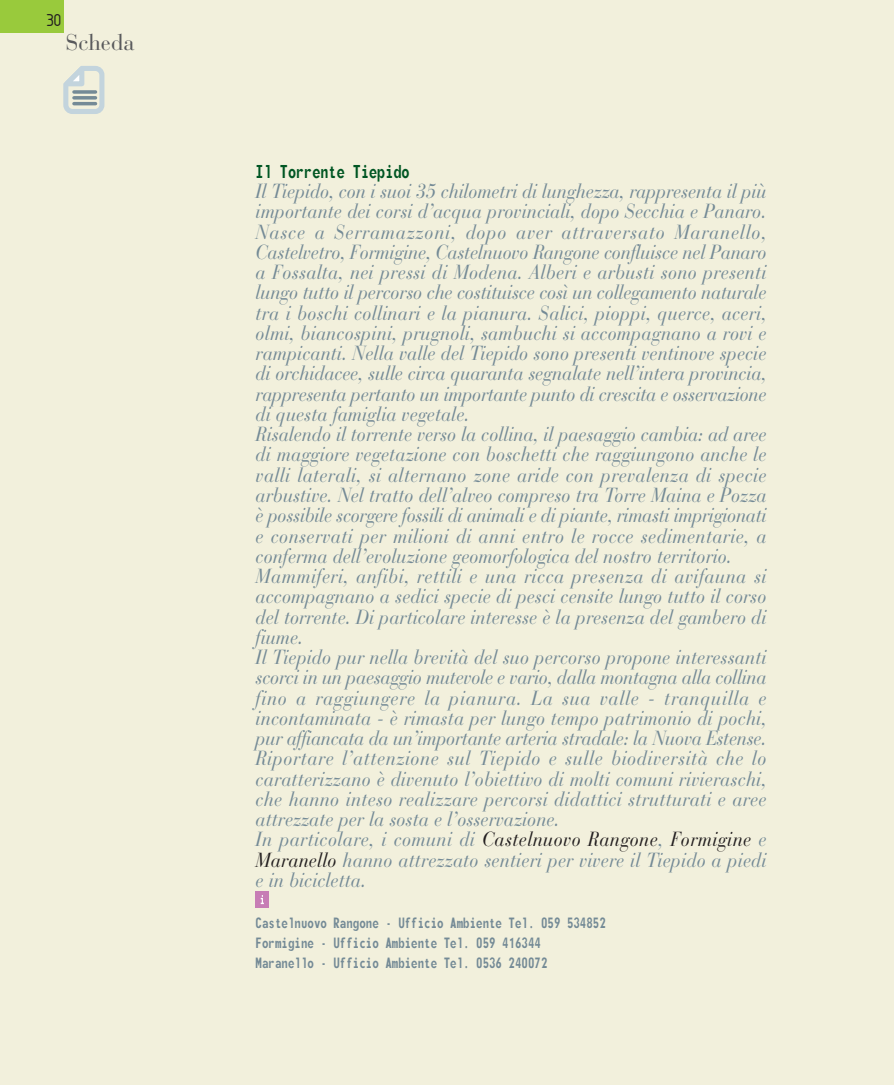
<style>
.page{position:relative;width:894px;height:1085px;background:#fff}
.page>*{position:absolute;margin:0;border:0;box-sizing:border-box;transform-origin:0 0}
.t1{font:22.5px "Monofonto";color:#005623;scale:.9 1}
.t2{font:22.5px "Bauer Bodoni";color:#58595b}
.t3{font:italic 20.25px/20.2px "Bauer Bodoni";color:#748a96;scale:.9 1}
.t4{font:18px/19.8px "Monofonto";color:#748a96;scale:.9 1}
.t5{font:18px "Isonorm 3098";color:#231f20}
.s1{color:#231f20}
</style>
<div class="page">
<div style="left:0;top:0;width:893px;height:1084px;background:#f2f0dc"></div>
<svg style="left:63px;top:66px;width:42px;height:48px"></svg>
<svg style="left:74px;top:90px;width:21px;height:4px"></svg>
<svg style="left:74px;top:96px;width:21px;height:4px"></svg>
<hr style="left:74px;top:102px;width:21px;height:3px;background:#748a96">
<div style="left:255px;top:891px;width:14px;height:17px;background:#c77db5"></div>
<svg style="left:260px;top:895px;width:4px;height:9px"></svg>
<div style="left:0;top:0;width:64px;height:32px;background:#99ca3c"></div>
<p class="t5" style="left:47px;top:15px;width:17px">30</p>
<p class="t2" style="left:66px;top:34px;width:70px">Scheda</p>
<p class="t1" style="left:255px;top:157px;width:172px">Il Torrente Tiepido</p>
<p class="t3" style="left:255px;top:183px;width:569px">Il Tiepido, con i suoi 35 chilometri di lunghezza, rappresenta il più importante dei corsi d’acqua provinciali, dopo Secchia e Panaro.<br>Nasce a Serramazzoni, dopo aver attraversato Maranello, Castelvetro, Formigine, Castelnuovo Rangone confluisce nel Panaro a Fossalta, nei pressi di Modena. Alberi e arbusti sono presenti lungo tutto il percorso che costituisce così un collegamento naturale tra i boschi collinari e la pianura. Salici, pioppi, querce, aceri, olmi, biancospini, prugnoli, sambuchi si accompagnano a rovi e rampicanti. Nella valle del Tiepido sono presenti ventinove specie di orchidacee, sulle circa quaranta segnalate nell’intera provincia, rappresenta pertanto un importante punto di crescita e osservazione di questa famiglia vegetale.<br>Risalendo il torrente verso la collina, il paesaggio cambia: ad aree di maggiore vegetazione con boschetti che raggiungono anche le valli laterali, si alternano zone aride con prevalenza di specie arbustive. Nel tratto dell’alveo compreso tra Torre Maina e Pozza è possibile scorgere fossili di animali e di piante, rimasti imprigionati e conservati per milioni di anni entro le rocce sedimentarie, a conferma dell’evoluzione geomorfologica del nostro territorio.<br>Mammiferi, anfibi, rettili e una ricca presenza di avifauna si accompagnano a sedici specie di pesci censite lungo tutto il corso del torrente. Di particolare interesse è la presenza del gambero di fiume.<br>Il Tiepido pur nella brevità del suo percorso propone interessanti scorci in un paesaggio mutevole e vario, dalla montagna alla collina fino a raggiungere la pianura. La sua valle - tranquilla e incontaminata - è rimasta per lungo tempo patrimonio di pochi, pur affiancata da un’importante arteria stradale: la Nuova Estense.<br>Riportare l’attenzione sul Tiepido e sulle biodiversità che lo caratterizzano è divenuto l’obiettivo di molti comuni rivieraschi, che hanno inteso realizzare percorsi didattici strutturati e aree attrezzate per la sosta e l’osservazione.<br>In particolare, i comuni di <span class="s1">Castelnuovo Rangone</span>, <span class="s1">Formigine</span> e <span class="s1">Maranello</span> hanno attrezzato sentieri per vivere il Tiepido a piedi e in bicicletta.</p>
<p class="t4" style="left:255px;top:911px;width:390px">Castelnuovo Rangone - Ufficio Ambiente Tel. 059 534852<br>Formigine - Ufficio Ambiente Tel. 059 416344<br>Maranello - Ufficio Ambiente Tel. 0536 240072</p>
</div>
